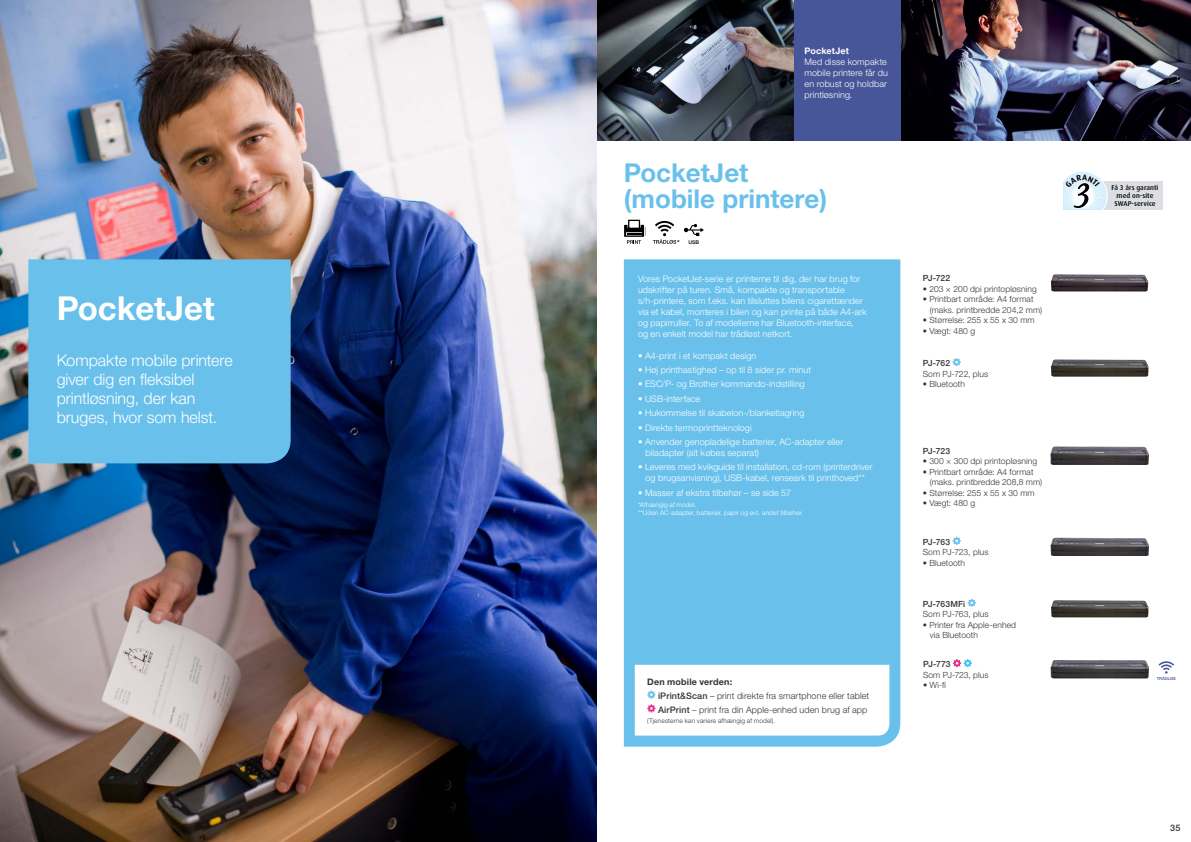
<style>
.page{position:relative;width:1191px;height:842px;background:#fff}
.page>*{position:absolute;margin:0;border:0;box-sizing:border-box;transform-origin:0 0}
.t1{font:700 33px "Helvetica Neue LTW1 G";color:#fff}
.t2{font:700 26px/26px "Helvetica Neue LTW1 G";color:#69c1eb}
.t3{font:300 16px/19px "Helvetica Neue LTW1 G";letter-spacing:-.005em;color:#fff}
.t4{font:300 9px/11px "Helvetica Neue LTW1 G";letter-spacing:.01em;color:#fff}
.t5{font:300 9px/13.8px "Helvetica Neue LTW1 G";letter-spacing:.01em;color:#323436}
.t6{font:700 9px "Helvetica Neue LTW1 G";letter-spacing:.015em;color:#fff}
.t7{font:500 9px "Helvetica Neue LTW1 G";color:#323436}
.t8{font:300 8.5px/10.5px "Helvetica Neue LTW1 G";letter-spacing:.01em;color:#323436}
.t9{font:500 8.5px "Helvetica Neue LTW1 G";letter-spacing:-.01em;color:#323436}
.t10{font:500 8.5px "Helvetica Neue LTW1 G";letter-spacing:.01em;color:#323436}
.t11{font:500 7px/8px "Dax";letter-spacing:.01em;color:#000;text-align:center}
.t12{font:500 7px "Helvetica Neue LTW1 G";color:#000}
.t13{font:300 6.5px/8px "Helvetica Neue LTW1 G";letter-spacing:.02em;color:#fff}
.t14{font:300 6.5px "Helvetica Neue LTW1 G";letter-spacing:.02em;color:#323436}
.t15{font:500 5.1px "Helvetica Neue LTW1 G";color:#000}
.t16{font:500 4.1px "Helvetica Neue LTW1 G";color:#475698}
.s1{font-weight:700}
.s2{font-weight:500}
</style>
<div class="page">
<img style="left:1051px;top:274px;width:97px;height:17px">
<img style="left:1051px;top:359px;width:97px;height:18px">
<img style="left:1051px;top:600px;width:97px;height:17px">
<img style="left:1050px;top:446px;width:98px;height:18px">
<img style="left:1050px;top:661px;width:98px;height:18px">
<img style="left:1050px;top:537px;width:98px;height:18px">
<svg style="left:1158px;top:661px;width:16px;height:13px"></svg>
<div style="left:624px;top:259px;width:276px;height:488px;background:#69c1eb"></div>
<svg style="left:952px;top:537px;width:9px;height:8px"></svg>
<svg style="left:967px;top:599px;width:9px;height:8px"></svg>
<svg style="left:952px;top:358px;width:8px;height:8px"></svg>
<svg style="left:953px;top:659px;width:19px;height:8px"></svg>
<svg style="left:635px;top:665px;width:255px;height:71px"></svg>
<img style="left:596px;top:0;width:198px;height:141px">
<img style="left:900px;top:0;width:291px;height:141px">
<div style="left:794px;top:0;width:106px;height:141px;background:#475698"></div>
<svg style="left:624px;top:220px;width:20px;height:24px"></svg>
<svg style="left:653px;top:221px;width:23px;height:23px"></svg>
<svg style="left:684px;top:224px;width:19px;height:12px"></svg>
<div style="left:1108px;top:181px;width:54px;height:28px;background:#dcdee1"></div>
<img style="left:0;top:0;width:596px;height:842px">
<div style="left:28px;top:259px;width:263px;height:204px;background:#69c1eb"></div>
<svg style="left:1063px;top:172px;width:44px;height:38px"></svg>
<h1 class="t1" style="left:57px;top:287px;width:160px">PocketJet</h1>
<h3 class="t3" style="left:57px;top:351px;width:177px">Kompakte mobile printere giver dig en fleksibel printløsning, der kan bruges, hvor som helst.</h3>
<p class="t6" style="left:804px;top:46px;width:46px">PocketJet</p>
<p class="t4" style="left:804px;top:57px;width:85px">Med disse kompakte mobile printere får du en robust og holdbar printløsning.</p>
<h2 class="t2" style="left:624px;top:159px;width:205px">PocketJet (mobile printere)</h2>
<p class="t12" style="left:677px;top:238px;width:4px">*</p>
<p class="t15" style="left:688px;top:239px;width:12px">USB</p>
<p class="t4" style="left:638px;top:273px;width:230px">Vores PocketJet-serie er printerne til dig, der har brug for udskrifter på turen. Små, kompakte og transportable s/h-printere, som f.eks. kan tilsluttes bilens cigarettænder via et kabel, monteres i bilen og kan printe på både A4-ark og papirruller. To af modellerne har Bluetooth-interface,<br>og en enkelt model har trådløst netkort.</p>
<p class="t4" style="left:638px;top:350px;width:120px">• A4-print i et kompakt design</p>
<p class="t4" style="left:638px;top:364px;width:174px">• Høj printhastighed – op til 8 sider pr. minut</p>
<p class="t4" style="left:638px;top:379px;width:168px">• ESC/P- og Brother kommando-indstilling</p>
<p class="t4" style="left:638px;top:393px;width:64px">• USB-interface</p>
<p class="t4" style="left:638px;top:407px;width:168px">• Hukommelse til skabelon-/blanketlagring</p>
<p class="t4" style="left:638px;top:422px;width:115px">• Direkte termoprintteknologi</p>
<p class="t4" style="left:645px;top:436px;width:199px;text-indent:-8px">• Anvender genopladelige batterier, AC-adapter eller biladapter (alt købes separat)</p>
<p class="t4" style="left:638px;top:462px;width:236px;text-align:center">• Leveres med kvikguide til installation, cd-rom (printerdriver og brugsanvisning), USB-kabel, renseark til printhoved**</p>
<p class="t4" style="left:638px;top:487px;width:155px">• Masser af ekstra tilbehør – se side 57</p>
<p class="t13" style="left:638px;top:501px;width:167px">*Afhængig af model.<br>**Uden AC-adapter, batterier, papir og evt. andet tilbehør.</p>
<p class="t5" style="left:658px;top:675px;width:213px;text-indent:-11px"><span class="s1">Den mobile verden:<br></span><span class="s2">iPrint&amp;Scan</span> – print direkte fra smartphone eller tablet<br><span class="s2">AirPrint</span> – print fra din Apple-enhed uden brug af app</p>
<p class="t14" style="left:647px;top:717px;width:129px">(Tjenesterne kan variere afhængig af model).</p>
<p class="t9" style="left:922px;top:273px;width:29px">PJ-722</p>
<p class="t8" style="left:922px;top:283px;width:116px">• 203 × 200 dpi printopløsning</p>
<p class="t8" style="left:929px;top:294px;width:114px;text-indent:-7px">• Printbart område: A4 format (maks. printbredde 204,2 mm)</p>
<p class="t8" style="left:922px;top:315px;width:113px">• Størrelse: 255 x 55 x 30 mm</p>
<p class="t8" style="left:922px;top:325px;width:54px">• Vægt: 480 g</p>
<p class="t9" style="left:922px;top:358px;width:29px">PJ-762</p>
<p class="t8" style="left:922px;top:368px;width:67px">Som PJ-722, plus</p>
<p class="t8" style="left:922px;top:379px;width:44px">• Bluetooth</p>
<p class="t9" style="left:922px;top:446px;width:29px">PJ-723</p>
<p class="t8" style="left:922px;top:456px;width:116px">• 300 × 300 dpi printopløsning</p>
<p class="t8" style="left:929px;top:467px;width:114px;text-indent:-7px">• Printbart område: A4 format (maks. printbredde 208,8 mm)</p>
<p class="t8" style="left:922px;top:488px;width:113px">• Størrelse: 255 x 55 x 30 mm</p>
<p class="t8" style="left:922px;top:498px;width:54px">• Vægt: 480 g</p>
<p class="t9" style="left:922px;top:537px;width:29px">PJ-763</p>
<p class="t8" style="left:922px;top:547px;width:67px">Som PJ-723, plus</p>
<p class="t8" style="left:922px;top:558px;width:44px">• Bluetooth</p>
<p class="t10" style="left:922px;top:599px;width:44px">PJ-763MFi</p>
<p class="t8" style="left:922px;top:609px;width:67px">Som PJ-763, plus</p>
<p class="t8" style="left:929px;top:620px;width:88px;text-indent:-7px">• Printer fra Apple-enhed via Bluetooth</p>
<p class="t9" style="left:923px;top:659px;width:29px">PJ-773</p>
<p class="t8" style="left:923px;top:669px;width:67px">Som PJ-723, plus</p>
<p class="t8" style="left:923px;top:680px;width:24px">• Wi-fi</p>
<p class="t11" style="left:1111px;top:184px;width:48px">Få 3 års garanti med on-site<br>SWAP-service</p>
<p class="t16" style="left:1156px;top:676px;width:21px">TRÅDLØS</p>
<p class="t7" style="left:1170px;top:823px;width:12px">35</p>
</div>
